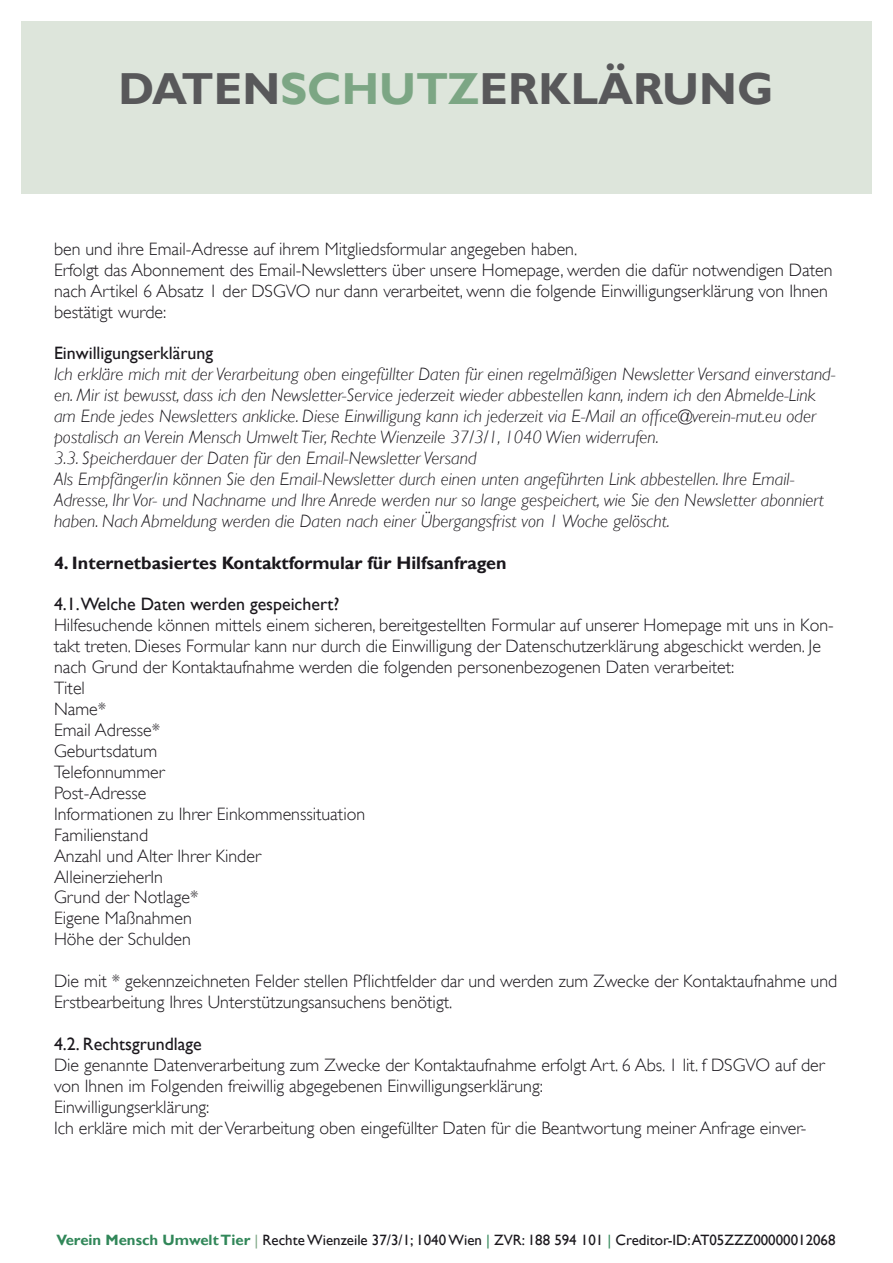
<style>
.page{position:relative;width:893px;height:1263px;background:#fff}
.page>*{position:absolute;margin:0;border:0;box-sizing:border-box;transform-origin:0 0}
.t1{font:700 44.85px "Gill Sans";color:#58585a}
.t2{font:300 18px/20.9px "Gill Sans";color:#1a171c}
.italic{font:italic 300 18px/20.9px "Gill Sans";color:#1a171c}
.reg{font:18px "Gill Sans";color:#1a171c}
.bold{font:700 18px "Gill Sans";color:#1a171c}
.t3{font:15px "Gill Sans";color:#1a171c}
.s1{color:#7ca684}
.s2{font-weight:700;color:#318759}
.s3{color:#318759}
</style>
<div class="page">
<div style="left:21px;top:21px;width:851px;height:173px;background:#dde5db"></div>
<h1 class="t1" style="left:119px;top:62px;width:656px">Daten<span class="s1">schutz</span>erklärung</h1>
<p class="t2" style="left:54px;top:238px;width:525px">ben und ihre Email-Adresse auf ihrem Mitgliedsformular angegeben haben.</p>
<p class="t2" style="left:54px;top:259px;width:780px">Erfolgt das Abonnement des Email-Newsletters über unsere Homepage, werden die dafür notwendigen Daten nach Artikel 6 Absatz 1 der DSGVO nur dann verarbeitet, wenn die folgende Einwilligungserklärung von Ihnen bestätigt wurde:</p>
<p class="reg" style="left:54px;top:343px;width:161px">Einwilligungserklärung</p>
<p class="italic" style="left:54px;top:364px;width:783px">Ich erkläre mich mit der Verarbeitung oben eingefüllter Daten für einen regelmäßigen Newsletter Versand einverstand&shy;en. Mir ist bewusst, dass ich den Newsletter-Service jederzeit wieder abbestellen kann, indem ich den Abmelde-Link am Ende jedes Newsletters anklicke. Diese Einwilligung kann ich jederzeit via E-Mail an office@verein-mut.eu oder postalisch an Verein Mensch Umwelt Tier, Rechte Wienzeile 37/3/1, 1040 Wien widerrufen.</p>
<p class="italic" style="left:54px;top:447px;width:424px">3.3. Speicherdauer der Daten für den Email-Newsletter Versand</p>
<p class="italic" style="left:54px;top:468px;width:771px">Als Empfänger/in können Sie den Email-Newsletter durch einen unten angeführten Link abbestellen. Ihre Email-<br>Adresse, Ihr Vor- und Nachname und Ihre Anrede werden nur so lange gespeichert, wie Sie den Newsletter abonniert haben. Nach Abmeldung werden die Daten nach einer Übergangsfrist von 1 Woche gelöscht.</p>
<p class="bold" style="left:54px;top:552px;width:454px">4. Internetbasiertes Kontaktformular für Hilfsanfragen</p>
<p class="reg" style="left:54px;top:594px;width:287px">4.1.Welche Daten werden gespeichert?</p>
<p class="t2" style="left:54px;top:615px;width:781px">Hilfesuchende können mittels einem sicheren, bereitgestellten Formular auf unserer Homepage mit uns in Kon&shy;takt treten. Dieses Formular kann nur durch die Einwilligung der Datenschutzerklärung abgeschickt werden. Je nach Grund der Kontaktaufnahme werden die folgenden personenbezogenen Daten verarbeitet:</p>
<p class="t2" style="left:54px;top:678px;width:33px">Titel</p>
<p class="t2" style="left:54px;top:698px;width:54px">Name*</p>
<p class="t2" style="left:54px;top:719px;width:108px">Email Adresse*</p>
<p class="t2" style="left:54px;top:740px;width:105px">Geburtsdatum</p>
<p class="t2" style="left:54px;top:761px;width:112px">Telefonnummer</p>
<p class="t2" style="left:54px;top:782px;width:94px">Post-Adresse</p>
<p class="t2" style="left:54px;top:803px;width:313px">Informationen zu Ihrer Einkommenssituation</p>
<p class="t2" style="left:54px;top:824px;width:96px">Familienstand</p>
<p class="t2" style="left:54px;top:845px;width:208px">Anzahl und Alter Ihrer Kinder</p>
<p class="t2" style="left:54px;top:866px;width:110px">AlleinerzieherIn</p>
<p class="t2" style="left:54px;top:887px;width:146px">Grund der Notlage*</p>
<p class="t2" style="left:54px;top:908px;width:139px">Eigene Maßnahmen</p>
<p class="t2" style="left:54px;top:929px;width:139px">Höhe der Schulden</p>
<p class="t2" style="left:54px;top:970px;width:785px">Die mit * gekennzeichneten Felder stellen Pflichtfelder dar und werden zum Zwecke der Kontaktaufnahme und<br>Erstbearbeitung Ihres Unterstützungsansuchens benötigt.</p>
<p class="reg" style="left:54px;top:1033px;width:149px">4.2. Rechtsgrundlage</p>
<p class="t2" style="left:54px;top:1054px;width:772px">Die genannte Datenverarbeitung zum Zwecke der Kontaktaufnahme erfolgt Art. 6 Abs. 1 lit. f DSGVO auf der von Ihnen im Folgenden freiwillig abgegebenen Einwilligungserklärung:</p>
<p class="t2" style="left:54px;top:1096px;width:157px">Einwilligungserklärung:</p>
<p class="t2" style="left:54px;top:1117px;width:754px">Ich erkläre mich mit der Verarbeitung oben eingefüllter Daten für die Beantwortung meiner Anfrage einver-</p>
<p class="t3" style="left:56px;top:1231px;width:781px"><span class="s2">Verein Mensch Umwelt Tier</span> <span class="s1">|</span> Rechte Wienzeile 37/3/1; 1040 Wien <span class="s3">|</span> ZVR: 188 594 101 <span class="s3">|</span> Creditor-ID: AT05ZZZ00000012068</p>
</div>
